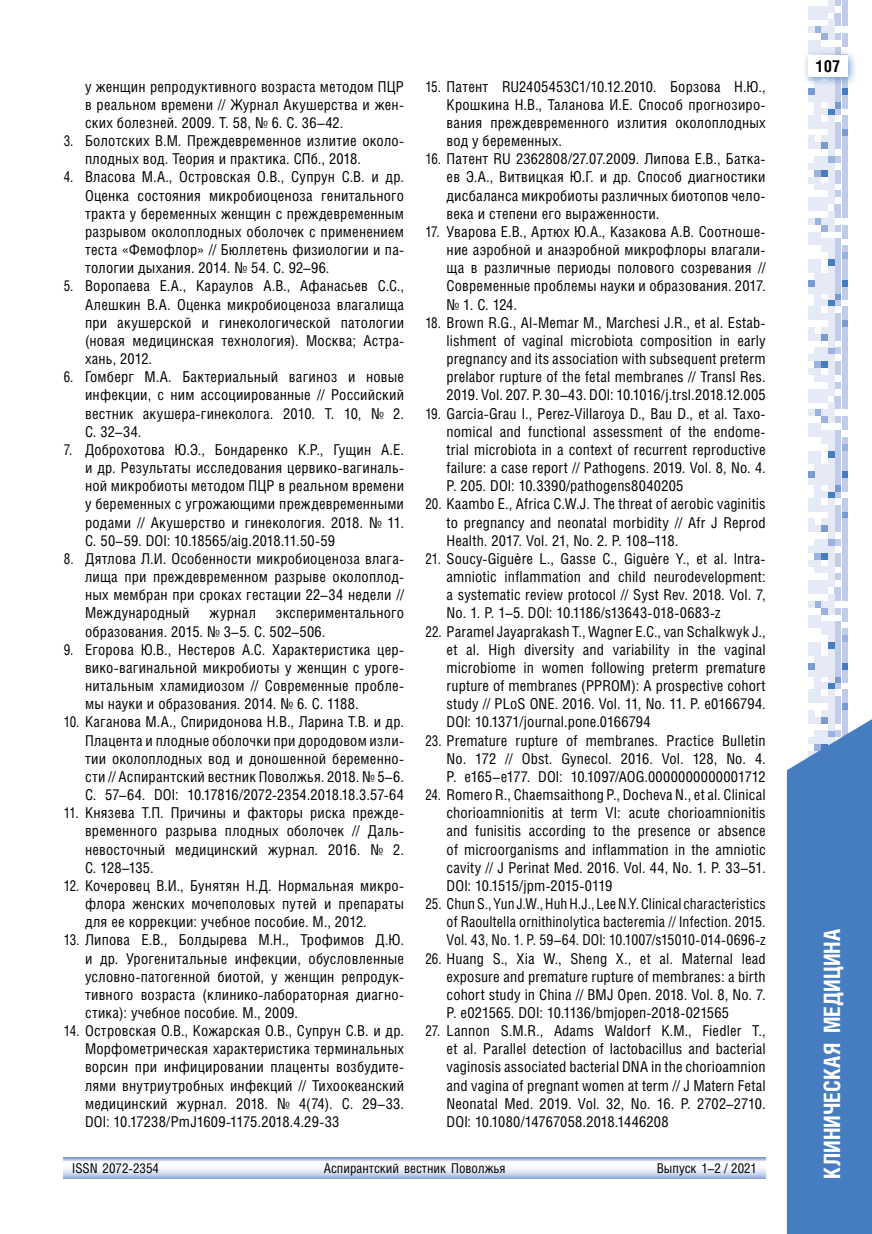
<style>
.page{position:relative;width:872px;height:1234px;background:#fff}
.page>*{position:absolute;margin:0;border:0;box-sizing:border-box;transform-origin:0 0}
.t1{font:700 22.5px "Helios Cond C";color:#fff}
.t2{font:700 16.5px "Helios Cond C";color:#000}
.t3{font:15px/18.1px "Helios Cond C";letter-spacing:.01em;color:#000;text-align:justify;scale:.9 1}
.t4{font:15px/18.1px "Helios Cond C";letter-spacing:.01em;color:#000;text-align:justify}
.t5{font:13.5px "Helios Cond C";color:#000}
.s1{font-family:"Arial Narrow"}
</style>
<div class="page">
<svg style="left:808px;top:676px;width:39px;height:30px"></svg>
<div style="left:841px;top:669px;width:6px;height:7px;background:#c0cce9"></div>
<div style="left:835px;top:669px;width:6px;height:7px;background:#c0cce9"></div>
<div style="left:828px;top:669px;width:6px;height:7px;background:#e6eaf6"></div>
<div style="left:821px;top:669px;width:6px;height:7px;background:#e6eaf6"></div>
<div style="left:815px;top:669px;width:6px;height:7px;background:#e6eaf6"></div>
<div style="left:808px;top:669px;width:6px;height:7px;background:#e6eaf6"></div>
<svg style="left:808px;top:573px;width:39px;height:96px"></svg>
<div style="left:841px;top:566px;width:6px;height:7px;background:#c0cce9"></div>
<div style="left:828px;top:566px;width:6px;height:7px;background:#e6eaf6"></div>
<div style="left:821px;top:566px;width:6px;height:7px;background:#e6eaf6"></div>
<div style="left:815px;top:566px;width:6px;height:7px;background:#e6eaf6"></div>
<svg style="left:808px;top:525px;width:39px;height:41px"></svg>
<div style="left:841px;top:518px;width:6px;height:7px;background:#c0cce9"></div>
<div style="left:835px;top:518px;width:6px;height:7px;background:#c0cce9"></div>
<div style="left:828px;top:518px;width:6px;height:7px;background:#e6eaf6"></div>
<div style="left:821px;top:518px;width:6px;height:7px;background:#e6eaf6"></div>
<div style="left:808px;top:518px;width:6px;height:7px;background:#e6eaf6"></div>
<svg style="left:808px;top:313px;width:39px;height:205px"></svg>
<div style="left:841px;top:306px;width:6px;height:7px;background:#c0cce9"></div>
<div style="left:828px;top:306px;width:6px;height:7px;background:#e6eaf6"></div>
<div style="left:815px;top:306px;width:6px;height:7px;background:#e6eaf6"></div>
<div style="left:808px;top:306px;width:6px;height:7px;background:#e6eaf6"></div>
<svg style="left:808px;top:259px;width:39px;height:47px"></svg>
<div style="left:841px;top:252px;width:6px;height:7px;background:#9bb2dc"></div>
<div style="left:835px;top:252px;width:6px;height:7px;background:#c0cce9"></div>
<div style="left:828px;top:252px;width:6px;height:7px;background:#e6eaf6"></div>
<svg style="left:808px;top:102px;width:39px;height:150px"></svg>
<div style="left:841px;top:95px;width:6px;height:7px;background:#c0cce9"></div>
<div style="left:835px;top:95px;width:6px;height:7px;background:#c0cce9"></div>
<div style="left:828px;top:95px;width:6px;height:7px;background:#e6eaf6"></div>
<div style="left:821px;top:95px;width:6px;height:7px;background:#e6eaf6"></div>
<div style="left:815px;top:95px;width:6px;height:7px;background:#e6eaf6"></div>
<div style="left:808px;top:95px;width:6px;height:7px;background:#e6eaf6"></div>
<svg style="left:808px;top:0;width:39px;height:95px"></svg>
<div style="left:802px;top:49px;width:56px;height:38px;background:#457dc0;opacity:.75"></div>
<div style="left:808px;top:55px;width:39px;height:22px;background:#fff"></div>
<svg style="left:787px;top:706px;width:85px;height:527px;background:#5185c4"></svg>
<svg style="left:64px;top:1157px;width:701px;height:21px"></svg>
<p class="t4" style="left:85px;top:77px;width:320px">у женщин репродуктивного возраста методом ПЦР в реальном времени // Журнал Акушерства и жен&shy;ских болезней. 2009. Т. 58, № 6. С. 36–42.</p>
<p class="t3" style="left:85px;top:131px;width:356px;text-indent:-21px">3. Болотских В.М. Преждевременное излитие около&shy;плодных вод. Теория и практика. СПб., 2018.</p>
<p class="t3" style="left:85px;top:168px;width:356px;text-indent:-21px">4. Власова М.А., Островская О.В., Супрун С.В. и др.<br>Оценка состояния микробиоценоза генитального тракта у беременных женщин с преждевременным разрывом околоплодных оболочек с применением теста «Фемофлор» // Бюллетень физиологии и па&shy;тологии дыхания. 2014. № 54. С. 92–96.</p>
<p class="t3" style="left:85px;top:277px;width:356px;text-indent:-21px">5. Воропаева Е.А., Караулов А.В., Афанасьев С.С., Алешкин В.А. Оценка микробиоценоза влагалища при акушерской и гинекологической патологии (новая медицинская технология). Москва; Астра&shy;хань, 2012.</p>
<p class="t3" style="left:85px;top:367px;width:356px;text-indent:-21px">6. Гомберг М.А. Бактериальный вагиноз и новые инфекции, с ним ассоциированные // Российский вестник акушера-гинеколога. 2010. Т. 10, № 2.<br>С. 32–34.</p>
<p class="t3" style="left:85px;top:440px;width:356px;text-indent:-21px">7. Доброхотова Ю.Э., Бондаренко К.Р., Гущин А.Е. и др. Результаты исследования цервико-вагиналь&shy;ной микробиоты методом ПЦР в реальном времени у беременных с угрожающими преждевременными родами // Акушерство и гинекология. 2018. № 11.<br>С. 50–59. DOI: 10.18565/aig.2018.11.50-59</p>
<p class="t3" style="left:85px;top:549px;width:356px;text-indent:-21px">8. Дятлова Л.И. Особенности микробиоценоза влага&shy;лища при преждевременном разрыве околоплод&shy;ных мембран при сроках гестации 22–34 недели // Международный</p>
<p class="t4" style="left:85px;top:603px;width:320px;text-indent:191px">экспериментального образования. 2015. № 3–5. С. 502–506.</p>
<p class="t3" style="left:85px;top:640px;width:356px;text-indent:-21px">9. Егорова Ю.В., Нестеров А.С. Характеристика цер&shy;вико-вагинальной микробиоты у женщин с уроге&shy;нитальным хламидиозом // Современные пробле&shy;мы науки и образования. 2014. № 6. С. 1188.</p>
<p class="t3" style="left:85px;top:712px;width:356px;text-indent:-21px">10. Каганова М.А., Спиридонова Н.В., Ларина Т.В. и др.<br>Плацента и плодные оболочки при дородовом изли&shy;тии околоплодных вод и доношенной беременно&shy;сти // Аспирантский вестник Поволжья. 2018. № 5–6.<br>С. 57–64. DOI: 10.17816/2072-2354.2018.18.3.57-64</p>
<p class="t3" style="left:85px;top:803px;width:356px;text-indent:-21px">11. Князева Т.П. Причины и факторы риска прежде&shy;временного разрыва плодных оболочек // Даль&shy;невосточный медицинский журнал. 2016. № 2.<br>С. 128–135.</p>
<p class="t3" style="left:85px;top:875px;width:356px;text-indent:-21px">12. Кочеровец В.И., Бунятян Н.Д. Нормальная микро&shy;флора женских мочеполовых путей и препараты для ее коррекции: учебное пособие. М., 2012.</p>
<p class="t3" style="left:85px;top:930px;width:356px;text-indent:-21px">13. Липова Е.В., Болдырева М.Н., Трофимов Д.Ю. и др. Урогенитальные инфекции, обусловленные условно-патогенной биотой, у женщин репродук&shy;тивного возраста (клинико-лабораторная диагно&shy;стика): учебное пособие. М., 2009.</p>
<p class="t3" style="left:85px;top:1021px;width:356px;text-indent:-21px">14. Островская О.В., Кожарская О.В., Супрун С.В. и др.<br>Морфометрическая характеристика терминальных ворсин при инфицировании плаценты возбудите&shy;лями внутриутробных инфекций // Тихоокеанский медицинский журнал. 2018. № 4(74). С. 29–33.<br>DOI: 10.17238/PmJ1609-1175.2018.4.29-33</p>
<p class="t4" style="left:209px;top:603px;width:48px">журнал</p>
<p class="t3" style="left:446px;top:77px;width:356px;text-indent:-21px">15. Патент RU2405453C1/10.12.2010. Борзова Н.Ю., Крошкина Н.В., Таланова И.Е. Способ прогнозиро&shy;вания преждевременного излития околоплодных вод у беременных.</p>
<p class="t3" style="left:446px;top:149px;width:356px;text-indent:-21px">16. Патент RU 2362808/27.07.2009. Липова Е.В., Батка&shy;ев Э.А., Витвицкая Ю.Г. и др. Способ диагностики дисбаланса микробиоты различных биотопов чело&shy;века и степени его выраженности.</p>
<p class="t3" style="left:446px;top:222px;width:356px;text-indent:-21px">17. Уварова Е.В., Артюх Ю.А., Казакова А.В. Соотноше&shy;ние аэробной и анаэробной микрофлоры влагали&shy;ща в различные периоды полового созревания // Современные проблемы науки и образования. 2017. № 1. С. 124.</p>
<p class="t3" style="left:446px;top:313px;width:356px;text-indent:-21px">18. Brown R.G., Al-Memar M., Marchesi J.R., et al. Estab&shy;lishment of vaginal microbiota composition in early pregnancy and its association with subsequent preterm prelabor rupture of the fetal membranes // Transl Res.<br>2019. Vol. 207. Р. 30–43. DOI: 10.1016/j.trsl.2018.12.005</p>
<p class="t3" style="left:446px;top:404px;width:356px;text-indent:-21px">19. Garcia-Grau I., Perez-Villaroya D., Bau D., et al. Taxo&shy;nomical and functional assessment of the endome&shy;trial microbiota in a context of recurrent reproductive failure: a case report // Pathogens. 2019. Vol. 8, No. 4.<br>Р. 205. DOI: 10.3390/pathogens8040205</p>
<p class="t3" style="left:446px;top:494px;width:356px;text-indent:-21px">20. Kaambo E., Africa C.W.J. The threat of aerobic vaginitis to pregnancy and neonatal morbidity // Afr J Reprod Health. 2017. Vol. 21, No. 2. Р. 108–118.</p>
<p class="t3" style="left:446px;top:549px;width:356px;text-indent:-21px">21. Soucy-Gigu<span class="s1">è</span>re L., Gasse C., Gigu<span class="s1">è</span>re Y., et al. Intra&shy;amniotic inflammation and child neurodevelopment: a systematic review protocol // Syst Rev. 2018. Vol. 7, No. 1. Р. 1–5. DOI: 10.1186/s13643-018-0683-z</p>
<p class="t3" style="left:446px;top:621px;width:356px;text-indent:-21px">22. Paramel Jayaprakash T., Wagner E.C., van Schalkwyk J., et al. High diversity and variability in the vaginal microbiome in women following preterm premature rupture of membranes (PPROM): A prospective cohort study // PLoS ONE. 2016. Vol. 11, No. 11. Р. e0166794.<br>DOI: 10.1371/journal.pone.0166794</p>
<p class="t3" style="left:446px;top:730px;width:356px;text-indent:-21px">23. Premature rupture of membranes. Practice Bulletin No. 172 // Obst. Gynecol. 2016. Vol. 128, No. 4.<br>Р. e165–e177. DOI: 10.1097/AOG.0000000000001712</p>
<p class="t3" style="left:446px;top:785px;width:356px;text-indent:-21px">24. Romero R., Chaemsaithong P., Docheva N., et al. Clinical chorioamnionitis at term VI: acute chorioamnionitis and funisitis according to the presence or absence of microorganisms and inflammation in the amniotic cavity // J Perinat Med. 2016. Vol. 44, No. 1. Р. 33–51.<br>DOI: 10.1515/jpm-2015-0119</p>
<p class="t3" style="left:446px;top:894px;width:356px;text-indent:-21px">25. Chun S., Yun J.W., Huh H.J., Lee N.Y. Clinical characteristics of Raoultella ornithinolytica bacteremia // Infection. 2015.<br>Vol. 43, No. 1. Р. 59–64. DOI: 10.1007/s15010-014-0696-z</p>
<p class="t3" style="left:446px;top:948px;width:356px;text-indent:-21px">26. Huang S., Xia W., Sheng X., et al. Maternal lead exposure and premature rupture of membranes: a birth cohort study in China // BMJ Open. 2018. Vol. 8, No. 7.<br>P. e021565. DOI: 10.1136/bmjopen-2018-021565</p>
<p class="t3" style="left:446px;top:1021px;width:356px;text-indent:-21px">27. Lannon S.M.R., Adams Waldorf K.M., Fiedler T., et al. Parallel detection of lactobacillus and bacterial vaginosis associated bacterial DNA in the chorioamnion and vagina of pregnant women at term // J Matern Fetal Neonatal Med. 2019. Vol. 32, No. 16. Р. 2702–2710.<br>DOI: 10.1080/14767058.2018.1446208</p>
<p class="t5" style="left:72px;top:1159px;width:88px">ISSN 2072-2354</p>
<p class="t5" style="left:324px;top:1159px;width:183px">Аспирантский вестник Поволжья</p>
<p class="t5" style="left:657px;top:1159px;width:102px">Выпуск 1–2 / 2021</p>
<p class="t2" style="left:816px;top:56px;width:25px">107</p>
<h1 class="t1" style="left:818px;top:1178px;width:251px;rotate:-90deg">КЛИНИЧЕСКАЯ МЕДИЦИНА</h1>
</div>
